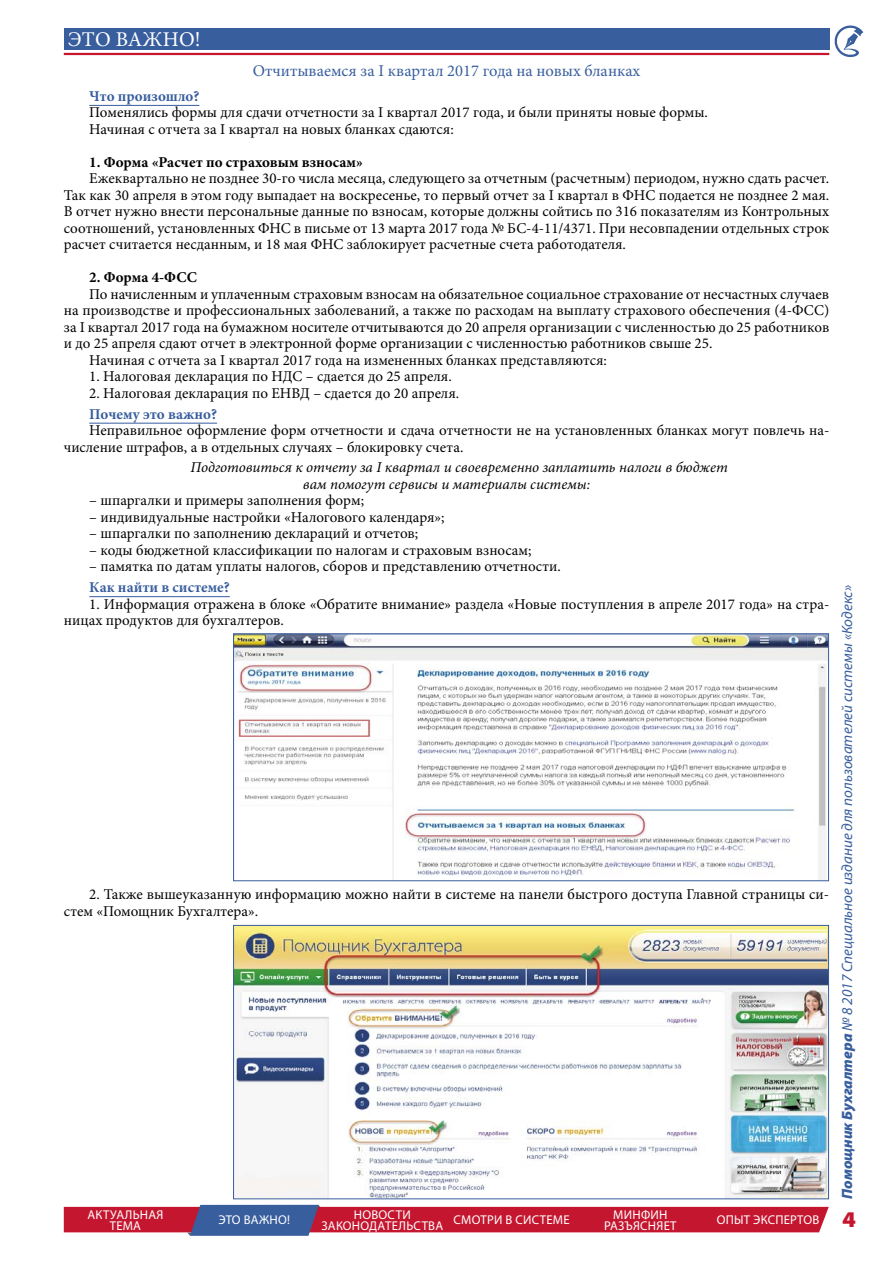
<style>
.page{position:relative;width:893px;height:1263px;background:#fff}
.page>*{position:absolute;margin:0;border:0;box-sizing:border-box;transform-origin:0 0}
.t1{font:900 semi-expanded 22.5px "Myriad Pro";color:#c5162f}
.t2{font:21px "Minion Pro";letter-spacing:.01em;color:#fff}
.t3{font:16.5px "Minion Pro";color:#385e9e}
.t4{font:15px/16.5px "Minion Pro";color:#000}
.t5{font:italic 15px/16.5px "Minion Pro";color:#000}
.t6{font:italic 15px "Myriad Pro";color:#385e9e}
.t7{font:700 15px "Minion Pro";color:#385e9e}
.t8{font:700 15px "Minion Pro";color:#000}
.t9{font:12.75px/10.5px "Myriad Pro";letter-spacing:.02em;color:#fff;text-align:center}
.s1{font-weight:900}
</style>
<div class="page">
<svg style="left:834px;top:25px;width:29px;height:32px"></svg>
<div style="left:64px;top:29px;width:765px;height:21px;background:#385e9e"></div>
<hr style="left:64px;top:53px;width:765px;height:2px;background:#c5162f">
<svg style="left:64px;top:1205px;width:765px;height:31px;background:#b84460"></svg>
<hr style="left:89px;top:105px;width:110px;height:1px;background:#385e9e">
<hr style="left:89px;top:423px;width:128px;height:1px;background:#385e9e">
<hr style="left:89px;top:596px;width:141px;height:1px;background:#385e9e">
<img style="left:235px;top:636px;width:592px;height:243px">
<div style="left:233px;top:634px;width:596px;height:247px;border:1px solid #385e9e"></div>
<img style="left:235px;top:927px;width:592px;height:270px">
<div style="left:233px;top:925px;width:596px;height:274px;border:1px solid #385e9e"></div>
<h2 class="t2" style="left:68px;top:27px;width:134px">ЭТО ВАЖНО!</h2>
<p class="t3" style="left:253px;top:60px;width:389px">Отчитываемся за I квартал 2017 года на новых бланках</p>
<p class="t7" style="left:89px;top:87px;width:112px">Что произошло?</p>
<p class="t4" style="left:89px;top:104px;width:620px">Поменялись формы для сдачи отчетности за I квартал 2017 года, и были приняты новые формы.<br>Начиная с отчета за I квартал на новых бланках сдаются:</p>
<p class="t8" style="left:89px;top:153px;width:275px">1. Форма «Расчет по страховым взносам»</p>
<p class="t4" style="left:64px;top:170px;width:767px;text-align:justify;text-indent:26px">Ежеквартально не позднее 30-го числа месяца, следующего за отчетным (расчетным) периодом, нужно сдать расчет.<br>Так как 30 апреля в этом году выпадает на воскресенье, то первый отчет за I квартал в ФНС подается не позднее 2 мая.<br>В отчет нужно внести персональные данные по взносам, которые должны сойтись по 316 показателям из Контрольных соотношений, установленных ФНС в письме от 13 марта 2017 года № БС-4-11/4371. При несовпадении отдельных строк расчет считается несданным, и 18 мая ФНС заблокирует расчетные счета работодателя.</p>
<p class="t8" style="left:89px;top:268px;width:109px">2. Форма 4-ФСС</p>
<p class="t4" style="left:89px;top:285px;width:741px">По начисленным и уплаченным страховым взносам на обязательное социальное страхование от несчастных случаев</p>
<p class="t4" style="left:64px;top:302px;width:767px">на производстве и профессиональных заболеваний, а также по расходам на выплату страхового обеспечения (4-ФСС)</p>
<p class="t4" style="left:64px;top:318px;width:767px">за I квартал 2017 года на бумажном носителе отчитываются до 20 апреля организации с численностью до 25 работников</p>
<p class="t4" style="left:64px;top:335px;width:650px">и до 25 апреля сдают отчет в электронной форме организации с численностью работников свыше 25.</p>
<p class="t4" style="left:89px;top:351px;width:519px">Начиная с отчета за I квартал 2017 года на измененных бланках представляются:</p>
<p class="t4" style="left:89px;top:368px;width:364px">1. Налоговая декларация по НДС – сдается до 25 апреля.</p>
<p class="t4" style="left:89px;top:384px;width:371px">2. Налоговая декларация по ЕНВД – сдается до 20 апреля.</p>
<p class="t7" style="left:89px;top:405px;width:129px">Почему это важно?</p>
<p class="t4" style="left:64px;top:422px;width:767px;text-indent:26px">Неправильное оформление форм отчетности и сдача отчетности не на установленных бланках могут повлечь на&shy;числение штрафов, а в отдельных случаях – блокировку счета.</p>
<p class="t5" style="left:303px;top:459px;width:426px;text-indent:-112px">Подготовиться к отчету за I квартал и своевременно заплатить налоги в бюджет вам помогут сервисы и материалы системы:</p>
<p class="t4" style="left:89px;top:492px;width:276px">– шпаргалки и примеры заполнения форм;</p>
<p class="t4" style="left:89px;top:508px;width:357px">– индивидуальные настройки «Налогового календаря»;</p>
<p class="t4" style="left:89px;top:525px;width:330px">– шпаргалки по заполнению деклараций и отчетов;</p>
<p class="t4" style="left:89px;top:541px;width:444px">– коды бюджетной классификации по налогам и страховым взносам;</p>
<p class="t4" style="left:89px;top:558px;width:473px">– памятка по датам уплаты налогов, сборов и представлению отчетности.</p>
<p class="t7" style="left:89px;top:578px;width:142px">Как найти в системе?</p>
<p class="t4" style="left:64px;top:595px;width:767px;text-indent:26px">1. Информация отражена в блоке «Обратите внимание» раздела «Новые поступления в апреле 2017 года» на стра&shy;ницах продуктов для бухгалтеров.</p>
<p class="t4" style="left:64px;top:886px;width:767px;text-indent:26px">2. Также вышеуказанную информацию можно найти в системе на панели быстрого доступа Главной страницы си&shy;стем «Помощник Бухгалтера».</p>
<p class="t9" style="left:87px;top:1210px;width:77px">АКТУАЛЬНАЯ<br>ТЕМА</p>
<p class="t9" style="left:218px;top:1215px;width:73px">ЭТО ВАЖНО!</p>
<p class="t9" style="left:321px;top:1210px;width:250px;text-align:left;text-indent:33px">НОВОСТИ<br>ЗАКОНОДАТЕЛЬСТВА СМОТРИ В СИСТЕМЕ</p>
<p class="t9" style="left:604px;top:1210px;width:74px">МИНФИН<br>РАЗЪЯСНЯЕТ</p>
<p class="t9" style="left:717px;top:1215px;width:104px">ОПЫТ ЭКСПЕРТОВ</p>
<p class="t6" style="left:838px;top:1199px;width:615px;rotate:-90deg"><span class="s1">Помощник Бухгалтера</span> № 8 2017 Специальное издание для пользователей системы «Кодекс»</p>
<h1 class="t1" style="left:842px;top:1206px;width:15px">4</h1>
</div>
